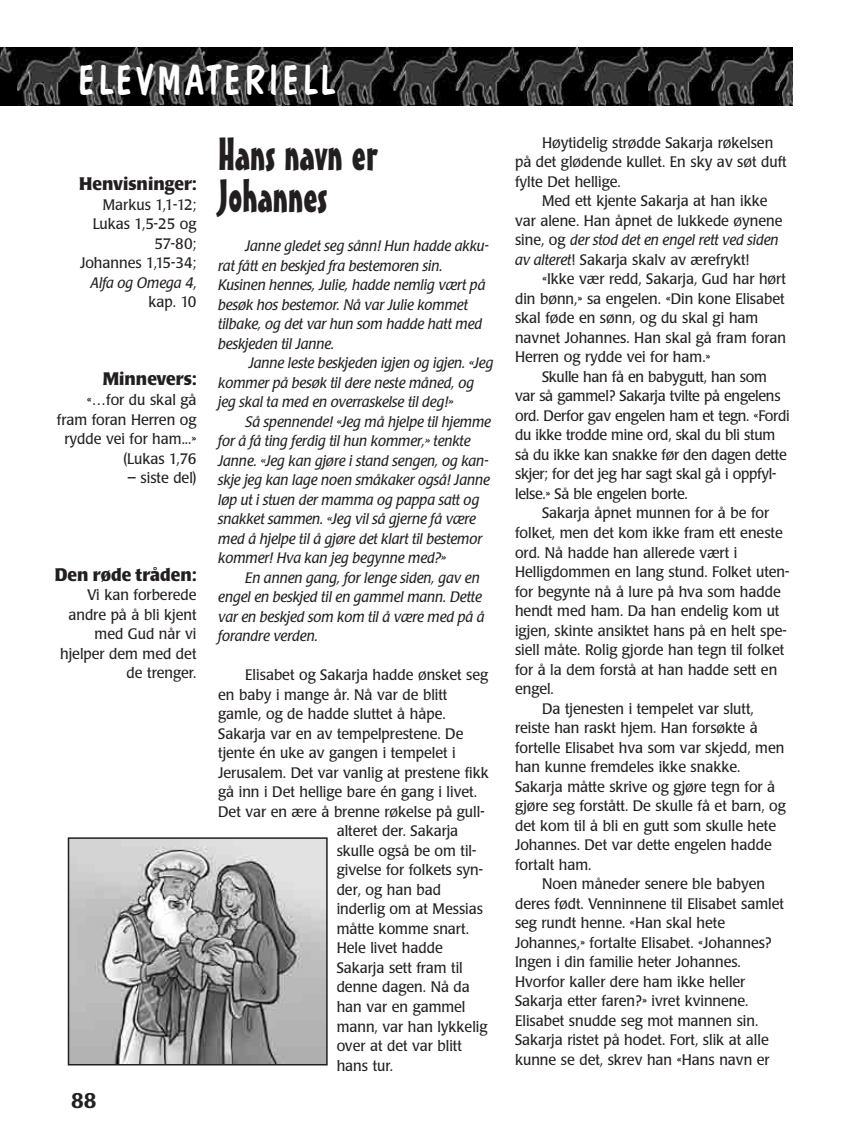
<style>
.page{position:relative;width:864px;height:1148px;background:#fff}
.page>*{position:absolute;margin:0;border:0;box-sizing:border-box;transform-origin:0 0}
.t1{font:45px/42px "Mister Earl BT";color:#231f20}
.t2{font:42px "Dom Casual";letter-spacing:.025em;color:#fff}
.t3{font:500 21px "Poppl Laudatio";color:#231f20}
.t4{font:700 18px "Poppl Laudatio";color:#231f20;scale:.95 1}
.t5{font:15px/19.5px "Poppl Laudatio";color:#231f20;scale:.95 1}
.t6{font:italic 15px/19.5px "Poppl Laudatio";color:#231f20;scale:.95 1}
.t7{font:15px/19.5px "Poppl Laudatio";letter-spacing:-.02em;color:#231f20;scale:.95 1}
.s1{font-style:italic}
</style>
<div class="page">
<img style="left:0;top:48px;width:792px;height:57px">
<img style="left:71px;top:840px;width:254px;height:222px">
<div style="left:68px;top:837px;width:260px;height:228px;border:2px solid #231f20"></div>
<h2 class="t2" style="left:77px;top:63px;width:260px">ELEVMATERIELL</h2>
<p class="t4" style="left:79px;top:177px;width:125px">Henvisninger:</p>
<p class="t5" style="left:80px;top:196px;width:124px;text-align:right">Markus 1,1-12;<br>Lukas 1,5-25 og<br>57-80;<br>Johannes 1,15-34;<br><span class="s1">Alfa og Omega 4</span>, kap. 10</p>
<p class="t4" style="left:103px;top:372px;width:100px">Minnevers:</p>
<p class="t5" style="left:57px;top:391px;width:148px;text-align:right">«…for du skal gå fram foran Herren og rydde vei for ham...» (Lukas 1,76</p>
<p class="t5" style="left:127px;top:469px;width:74px">– siste del)</p>
<p class="t4" style="left:55px;top:567px;width:151px">Den røde tråden:</p>
<p class="t5" style="left:60px;top:586px;width:145px;text-align:right">Vi kan forberede andre på å bli kjent med Gud når vi hjelper dem med det de trenger.</p>
<h3 class="t3" style="left:71px;top:1091px;width:27px">88</h3>
<h1 class="t1" style="left:218px;top:136px;width:161px">Hans navn er<br>Johannes</h1>
<p class="t6" style="left:218px;top:238px;width:287px;text-indent:27px">Janne gledet seg sånn! Hun hadde akku&shy;rat fått en beskjed fra bestemoren sin.<br>Kusinen hennes, Julie, hadde nemlig vært på besøk hos bestemor. Nå var Julie kommet tilbake, og det var hun som hadde hatt med beskjeden til Janne.</p>
<p class="t6" style="left:218px;top:355px;width:291px;text-indent:31px">Janne leste beskjeden igjen og igjen. «Jeg kommer på besøk til dere neste måned, og jeg skal ta med en overraskelse til deg!»</p>
<p class="t6" style="left:218px;top:413px;width:289px;text-indent:27px">Så spennende! «Jeg må hjelpe til hjemme for å få ting ferdig til hun kommer,» tenkte Janne. «Jeg kan gjøre i stand sengen, og kan&shy;skje jeg kan lage noen småkaker også! Janne løp ut i stuen der mamma og pappa satt og snakket sammen. «Jeg vil så gjerne få være med å hjelpe til å gjøre det klart til bestemor kommer! Hva kan jeg begynne med?»</p>
<p class="t6" style="left:218px;top:569px;width:282px;text-indent:27px">En annen gang, for lenge siden, gav en engel en beskjed til en gammel mann. Dette var en beskjed som kom til å være med på å forandre verden.</p>
<p class="t5" style="left:245px;top:667px;width:257px">Elisabet og Sakarja hadde ønsket seg</p>
<p class="t5" style="left:218px;top:686px;width:243px">en baby i mange år. Nå var de blitt</p>
<p class="t5" style="left:218px;top:706px;width:241px">gamle, og de hadde sluttet å håpe.</p>
<p class="t5" style="left:218px;top:725px;width:260px">Sakarja var en av tempelprestene. De</p>
<p class="t5" style="left:218px;top:745px;width:251px">tjente én uke av gangen i tempelet i</p>
<p class="t5" style="left:218px;top:764px;width:286px">Jerusalem. Det var vanlig at prestene fikk</p>
<p class="t5" style="left:218px;top:784px;width:274px">gå inn i Det hellige bare én gang i livet.</p>
<p class="t5" style="left:218px;top:803px;width:282px">Det var en ære å brenne røkelse på gull-</p>
<p class="t5" style="left:337px;top:823px;width:130px">alteret der. Sakarja</p>
<p class="t5" style="left:337px;top:842px;width:149px">skulle også be om til-</p>
<p class="t5" style="left:337px;top:862px;width:156px">givelse for folkets syn-</p>
<p class="t5" style="left:337px;top:881px;width:111px">der, og han bad</p>
<p class="t5" style="left:337px;top:901px;width:156px">inderlig om at Messias</p>
<p class="t5" style="left:337px;top:920px;width:141px">måtte komme snart.</p>
<p class="t5" style="left:337px;top:940px;width:113px">Hele livet hadde</p>
<p class="t5" style="left:337px;top:959px;width:134px">Sakarja sett fram til</p>
<p class="t5" style="left:337px;top:979px;width:142px">denne dagen. Nå da</p>
<p class="t5" style="left:337px;top:998px;width:137px">han var en gammel</p>
<p class="t5" style="left:337px;top:1018px;width:160px">mann, var han lykkelig</p>
<p class="t5" style="left:337px;top:1037px;width:133px">over at det var blitt</p>
<p class="t5" style="left:337px;top:1057px;width:61px">hans tur.</p>
<p class="t5" style="left:515px;top:134px;width:287px;text-indent:27px">Høytidelig strødde Sakarja røkelsen på det glødende kullet. En sky av søt duft fylte Det hellige.</p>
<p class="t5" style="left:515px;top:193px;width:283px;text-indent:27px">Med ett kjente Sakarja at han ikke var alene. Han åpnet de lukkede øynene sine, og <span class="s1">der stod det en engel rett ved siden av alteret</span>! Sakarja skalv av ærefrykt!</p>
<p class="t5" style="left:515px;top:271px;width:287px;text-indent:27px">«Ikke vær redd, Sakarja, Gud har hørt din bønn,» sa engelen. «Din kone Elisabet skal føde en sønn, og du skal gi ham navnet Johannes. Han skal gå fram foran Herren og rydde vei for ham.»</p>
<p class="t7" style="left:515px;top:368px;width:291px;text-indent:27px">Skulle han få en babygutt, han som var så gammel? Sakarja tvilte på engelens ord. Derfor gav engelen ham et tegn. «Fordi du ikke trodde mine ord, skal du bli stum så du ikke kan snakke før den dagen dette skjer; for det jeg har sagt skal gå i oppfyl&shy;lelse.» Så ble engelen borte.</p>
<p class="t5" style="left:542px;top:505px;width:241px">Sakarja åpnet munnen for å be for</p>
<p class="t5" style="left:515px;top:524px;width:283px">folket, men det kom ikke fram ett eneste</p>
<p class="t5" style="left:515px;top:544px;width:236px">ord. Nå hadde han allerede vært i</p>
<p class="t5" style="left:515px;top:563px;width:290px">Helligdommen en lang stund. Folket uten-</p>
<p class="t5" style="left:515px;top:583px;width:281px">for begynte nå å lure på hva som hadde</p>
<p class="t5" style="left:515px;top:602px;width:280px">hendt med ham. Da han endelig kom ut</p>
<p class="t5" style="left:515px;top:622px;width:287px">igjen, skinte ansiktet hans på en helt spe-</p>
<p class="t5" style="left:515px;top:641px;width:285px">siell måte. Rolig gjorde han tegn til folket</p>
<p class="t5" style="left:515px;top:661px;width:278px">for å la dem forstå at han hadde sett en</p>
<p class="t5" style="left:515px;top:680px;width:42px">engel.</p>
<p class="t5" style="left:542px;top:700px;width:224px">Da tjenesten i tempelet var slutt,</p>
<p class="t5" style="left:515px;top:719px;width:257px">reiste han raskt hjem. Han forsøkte å</p>
<p class="t5" style="left:515px;top:739px;width:285px">fortelle Elisabet hva som var skjedd, men</p>
<p class="t5" style="left:515px;top:758px;width:239px">han kunne fremdeles ikke snakke.</p>
<p class="t5" style="left:515px;top:778px;width:275px">Sakarja måtte skrive og gjøre tegn for å</p>
<p class="t5" style="left:515px;top:797px;width:287px">gjøre seg forstått. De skulle få et barn, og</p>
<p class="t5" style="left:515px;top:817px;width:276px">det kom til å bli en gutt som skulle hete</p>
<p class="t5" style="left:515px;top:836px;width:272px">Johannes. Det var dette engelen hadde</p>
<p class="t5" style="left:515px;top:856px;width:82px">fortalt ham.</p>
<p class="t5" style="left:542px;top:875px;width:236px">Noen måneder senere ble babyen</p>
<p class="t5" style="left:515px;top:895px;width:285px">deres født. Venninnene til Elisabet samlet</p>
<p class="t5" style="left:515px;top:914px;width:223px">seg rundt henne. «Han skal hete</p>
<p class="t5" style="left:515px;top:934px;width:272px">Johannes,» fortalte Elisabet. «Johannes?</p>
<p class="t5" style="left:515px;top:953px;width:239px">Ingen i din familie heter Johannes.</p>
<p class="t5" style="left:515px;top:973px;width:244px">Hvorfor kaller dere ham ikke heller</p>
<p class="t5" style="left:515px;top:992px;width:247px">Sakarja etter faren?» ivret kvinnene.</p>
<p class="t5" style="left:515px;top:1012px;width:258px">Elisabet snudde seg mot mannen sin.</p>
<p class="t5" style="left:515px;top:1031px;width:269px">Sakarja ristet på hodet. Fort, slik at alle</p>
<p class="t5" style="left:515px;top:1051px;width:269px">kunne se det, skrev han «Hans navn er</p>
</div>
